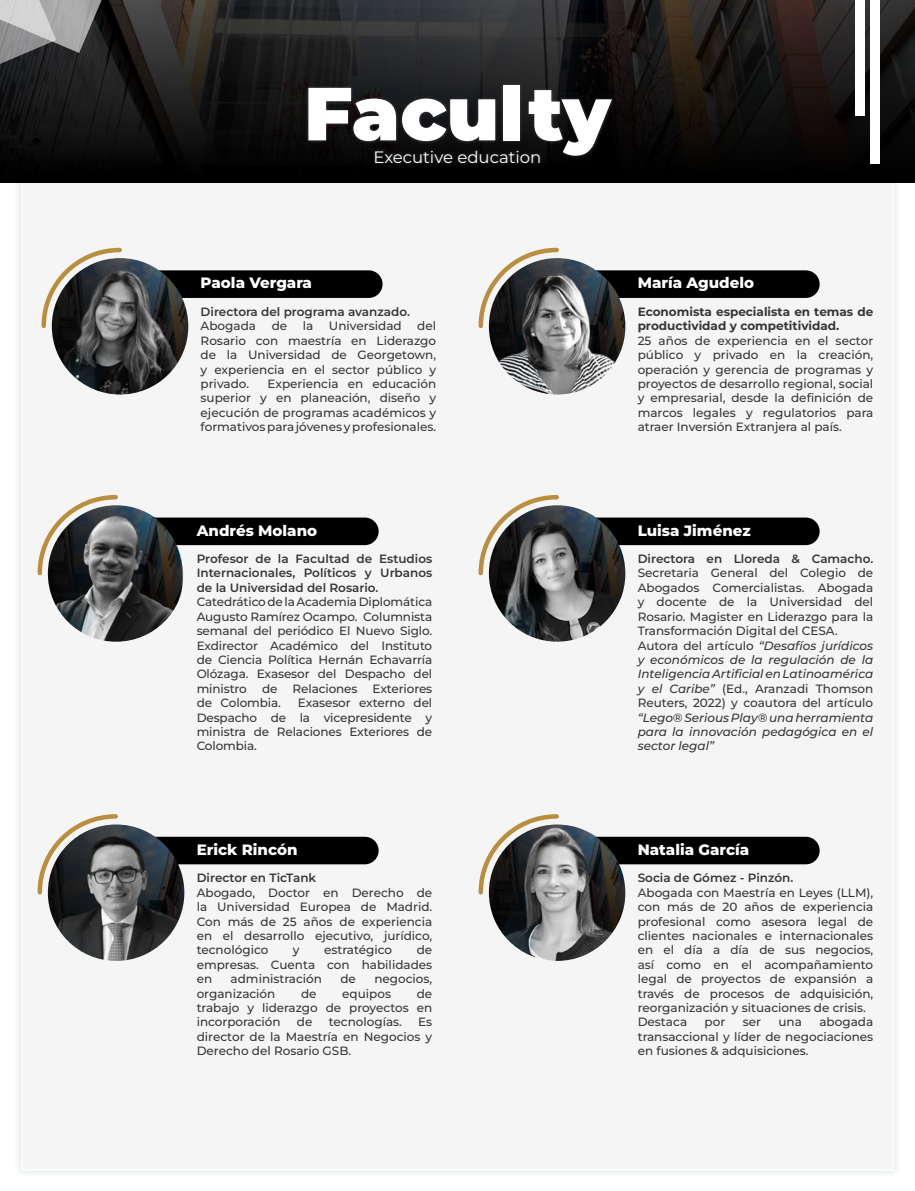
<style>
.page{position:relative;width:915px;height:1191px;background:#fff}
.page>*{position:absolute;margin:0;border:0;box-sizing:border-box;transform-origin:0 0}
.t1{font:900 75px "Montserrat";color:#fff}
.t2{font:16.5px "Montserrat";color:#fff}
.t3{font:800 15px "Montserrat";color:#fff}
.t4{font:500 12px/14.4px "Montserrat";color:#373636;text-align:justify}
.t5{font:600 12px/14.4px "Montserrat";color:#373636;text-align:justify}
.t6{font:italic 500 12px/14.4px "Montserrat";color:#373636;text-align:justify}
.t7{font:700 12px/14.4px "Montserrat";color:#373636}
.s1{font-style:italic}
</style>
<div class="page">
<div style="left:13px;top:146px;width:888px;height:1032px;background:#f7f9fa"></div>
<div style="left:21px;top:153px;width:872px;height:1017px;background:#f5f5f5"></div>
<svg style="left:0;top:0;width:914px;height:183px;background:#191817"></svg>
<svg style="left:0;top:0;width:106px;height:94px;background:#626263"></svg>
<div style="left:869px;top:0;width:9px;height:163px;background:#fff"></div>
<div style="left:854px;top:0;width:10px;height:116px;background:#fff"></div>
<div style="left:304px;top:82px;width:311px;height:77px;background:#fff;opacity:.2"></div>
<div style="left:372px;top:147px;width:170px;height:18px;background:#0f0f10"></div>
<div style="left:132px;top:270px;width:250px;height:28px;background:#000;border-radius:14px"></div>
<svg style="left:41px;top:247px;width:81px;height:83px"></svg>
<img style="left:52px;top:258px;width:136px;height:136px;border-radius:68px">
<div style="left:568px;top:270px;width:251px;height:28px;background:#000;border-radius:14px"></div>
<svg style="left:478px;top:247px;width:81px;height:81px"></svg>
<img style="left:488px;top:258px;width:137px;height:136px;border-radius:68px">
<div style="left:128px;top:836px;width:250px;height:28px;background:#000;border-radius:14px"></div>
<svg style="left:37px;top:814px;width:81px;height:82px"></svg>
<img style="left:48px;top:824px;width:136px;height:137px;border-radius:68px">
<div style="left:568px;top:836px;width:251px;height:28px;background:#000;border-radius:14px"></div>
<svg style="left:478px;top:814px;width:81px;height:81px"></svg>
<img style="left:488px;top:824px;width:137px;height:137px;border-radius:68px">
<div style="left:128px;top:517px;width:250px;height:28px;background:#000;border-radius:14px"></div>
<svg style="left:37px;top:495px;width:81px;height:82px"></svg>
<img style="left:48px;top:505px;width:136px;height:136px;border-radius:68px">
<div style="left:568px;top:517px;width:251px;height:28px;background:#000;border-radius:14px"></div>
<svg style="left:478px;top:495px;width:81px;height:81px"></svg>
<img style="left:488px;top:505px;width:137px;height:136px;border-radius:68px">
<h1 class="t1" style="left:304px;top:57px;width:308px">Faculty</h1>
<h2 class="t2" style="left:373px;top:145px;width:169px">Executive education</h2>
<p class="t3" style="left:200px;top:272px;width:113px">Paola Vergara</p>
<p class="t5" style="left:200px;top:304px;width:211px">Directora del programa avanzado.</p>
<p class="t4" style="left:200px;top:318px;width:57px">Abogada</p>
<p class="t4" style="left:271px;top:318px;width:17px">de</p>
<p class="t4" style="left:303px;top:318px;width:12px">la</p>
<p class="t4" style="left:329px;top:318px;width:74px">Universidad</p>
<p class="t4" style="left:200px;top:318px;width:237px;text-indent:217px">del Rosario con maestría en Liderazgo de la Universidad de Georgetown, y experiencia en el sector público y privado.</p>
<p class="t4" style="left:200px;top:376px;width:237px;text-indent:67px">Experiencia en educación superior y en planeación, diseño y ejecución de programas académicos y formativos para jóvenes y profesionales.</p>
<p class="t3" style="left:197px;top:519px;width:122px">Andrés Molano</p>
<p class="t5" style="left:197px;top:551px;width:237px">Profesor de la Facultad de Estudios Internacionales, Políticos y Urbanos de la Universidad del Rosario.</p>
<p class="t4" style="left:197px;top:594px;width:237px">Catedrático de la Academia Diplomática Augusto Ramírez Ocampo. Columnista semanal del periódico El Nuevo Siglo.<br>Exdirector Académico del Instituto de Ciencia Política Hernán Echavarría Olózaga. Exasesor del Despacho del ministro</p>
<p class="t4" style="left:262px;top:681px;width:17px">de</p>
<p class="t4" style="left:292px;top:681px;width:66px">Relaciones</p>
<p class="t4" style="left:372px;top:681px;width:61px">Exteriores</p>
<p class="t4" style="left:197px;top:695px;width:86px">de Colombia.</p>
<p class="t4" style="left:197px;top:695px;width:237px;text-indent:101px">Exasesor externo del Despacho de la vicepresidente y ministra de Relaciones Exteriores de Colombia.</p>
<p class="t3" style="left:197px;top:838px;width:102px">Erick Rincón</p>
<p class="t5" style="left:197px;top:870px;width:121px">Director en TicTank</p>
<p class="t4" style="left:197px;top:884px;width:237px">Abogado, Doctor en Derecho de la Universidad Europea de Madrid.<br>Con más de 25 años de experiencia en el desarrollo ejecutivo, jurídico, tecnológico</p>
<p class="t4" style="left:293px;top:942px;width:8px">y</p>
<p class="t4" style="left:324px;top:942px;width:69px">estratégico</p>
<p class="t4" style="left:197px;top:942px;width:237px;text-indent:220px">de empresas. Cuenta con habilidades en</p>
<p class="t4" style="left:230px;top:971px;width:93px">administración</p>
<p class="t4" style="left:340px;top:971px;width:17px">de</p>
<p class="t4" style="left:374px;top:971px;width:59px">negocios,</p>
<p class="t4" style="left:197px;top:985px;width:80px">organización</p>
<p class="t4" style="left:301px;top:985px;width:17px">de</p>
<p class="t4" style="left:342px;top:985px;width:50px">equipos</p>
<p class="t4" style="left:197px;top:985px;width:237px;text-indent:220px">de trabajo y liderazgo de proyectos en incorporación</p>
<p class="t4" style="left:297px;top:1014px;width:17px">de</p>
<p class="t4" style="left:328px;top:1014px;width:75px">tecnologías.</p>
<p class="t4" style="left:197px;top:1014px;width:237px;text-indent:221px">Es director de la Maestría en Negocios y Derecho del Rosario GSB.</p>
<p class="t3" style="left:637px;top:272px;width:118px">María Agudelo</p>
<p class="t7" style="left:637px;top:304px;width:237px">Economista especialista en temas de productividad y competitividad.</p>
<p class="t4" style="left:637px;top:333px;width:237px">25 años de experiencia en el sector público y privado en la creación, operación y gerencia de programas y proyectos de desarrollo regional, social y empresarial, desde la definición de marcos legales y regulatorios para atraer Inversión Extranjera al país.</p>
<p class="t3" style="left:637px;top:519px;width:115px">Luisa Jiménez</p>
<p class="t5" style="left:637px;top:551px;width:237px">Directora en Lloreda &amp; Camacho.</p>
<p class="t4" style="left:637px;top:565px;width:237px;text-align:left">Secretaria General del Colegio de Abogados Comercialistas. Abogada y docente de la Universidad del Rosario. Magister en Liderazgo para la Transformación Digital del CESA.<br>Autora del artículo <span class="s1">“Desafíos jurídicos y económicos de la regulación de la Inteligencia Artificial en Latinoamérica y el Caribe”</span> (Ed., Aranzadi Thomson Reuters, 2022) y coautora del artículo</p>
<p class="t6" style="left:637px;top:709px;width:237px">“Lego® Serious Play® una herramienta para la innovación pedagógica en el sector legal”</p>
<p class="t3" style="left:637px;top:838px;width:113px">Natalia García</p>
<p class="t5" style="left:637px;top:870px;width:157px">Socia de Gómez - Pinzón.</p>
<p class="t4" style="left:637px;top:884px;width:237px;text-align:left">Abogada con Maestría en Leyes (LLM), con más de 20 años de experiencia profesional como asesora legal de clientes nacionales e internacionales en el día a día de sus negocios, así como en el acompañamiento legal de proyectos de expansión a través de procesos de adquisición, reorganización y situaciones de crisis.<br>Destaca</p>
<p class="t4" style="left:637px;top:1014px;width:237px;text-indent:182px">abogada transaccional y líder de negociaciones en fusiones &amp; adquisiciones.</p>
<p class="t4" style="left:704px;top:1014px;width:22px">por</p>
<p class="t4" style="left:742px;top:1014px;width:20px">ser</p>
<p class="t4" style="left:778px;top:1014px;width:25px">una</p>
</div>
